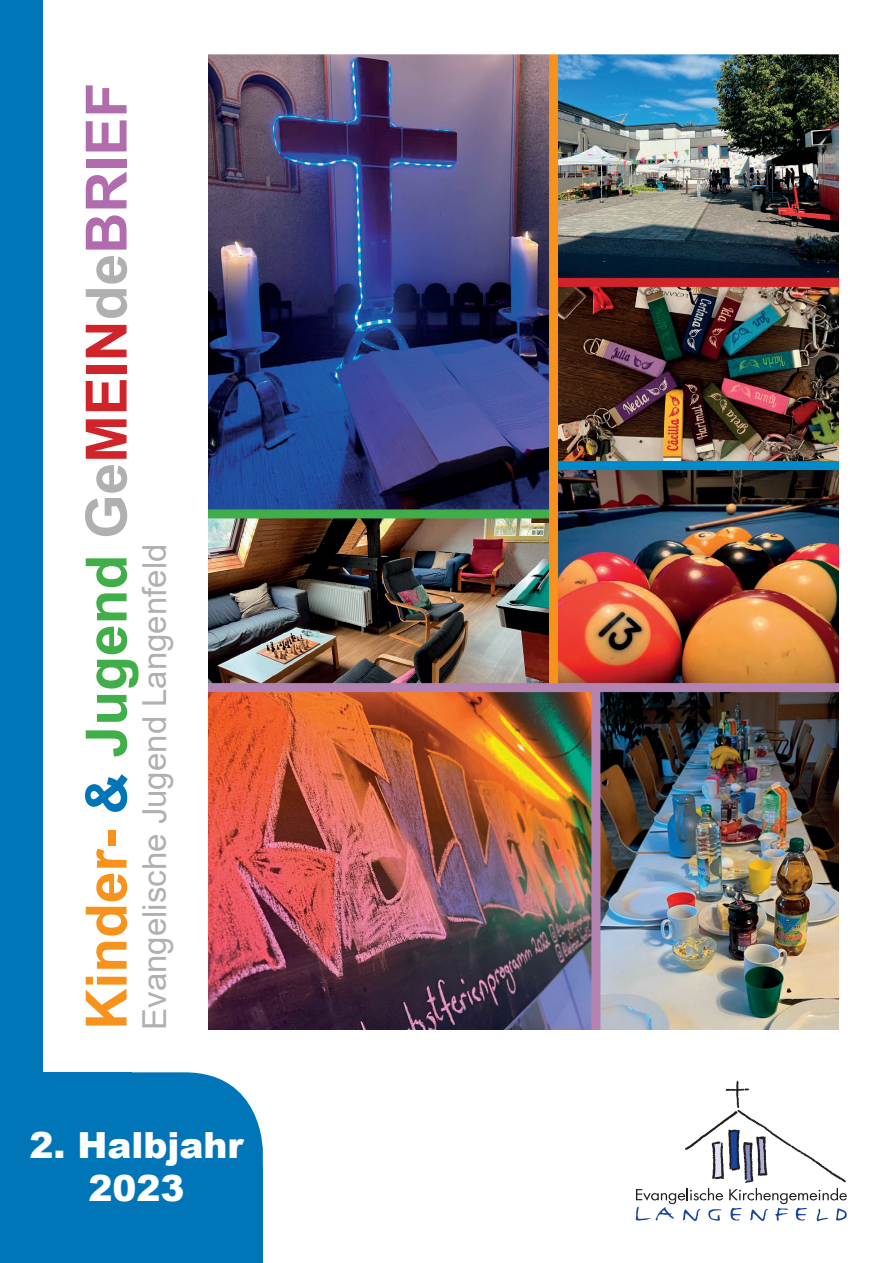
<style>
.page{position:relative;width:893px;height:1263px;background:#fff}
.page>*{position:absolute;margin:0;border:0;box-sizing:border-box;transform-origin:0 0}
.t1{font:700 57px "Arial";color:#f7931d}
.t2{font:900 36px/43.2px "Arial";color:#fff;text-align:center}
.t3{font:33px "Arial";color:#afb0b1}
.s1{color:#0076b8}
.s2{color:#40ae49}
.s3{color:#afb0b1}
.s4{color:#d1232a}
.s5{color:#b06cad}
</style>
<div class="page">
<div style="left:0;top:1168px;width:263px;height:95px;background:#0076b8"></div>
<div style="left:0;top:0;width:43px;height:1263px;background:#0076b8"></div>
<div style="left:0;top:1072px;width:263px;height:191px;background:#0076b8;border-radius:78px"></div>
<svg style="left:635px;top:1081px;width:212px;height:140px"></svg>
<img style="left:208px;top:54px;width:631px;height:976px">
<h1 class="t1" style="left:66px;top:1030px;width:948px;rotate:-90deg">Kinder- <span class="s1">&amp;</span> <span class="s2">Jugend</span> <span class="s3">Ge</span><span class="s4">MEIN</span><span class="s3">de</span><span class="s5">BRIEF</span></h1>
<p class="t3" style="left:132px;top:1030px;width:488px;rotate:-90deg">Evangelische Jugend Langenfeld</p>
<p class="t2" style="left:30px;top:1122px;width:215px">2. Halbjahr<br>2023</p>
</div>
